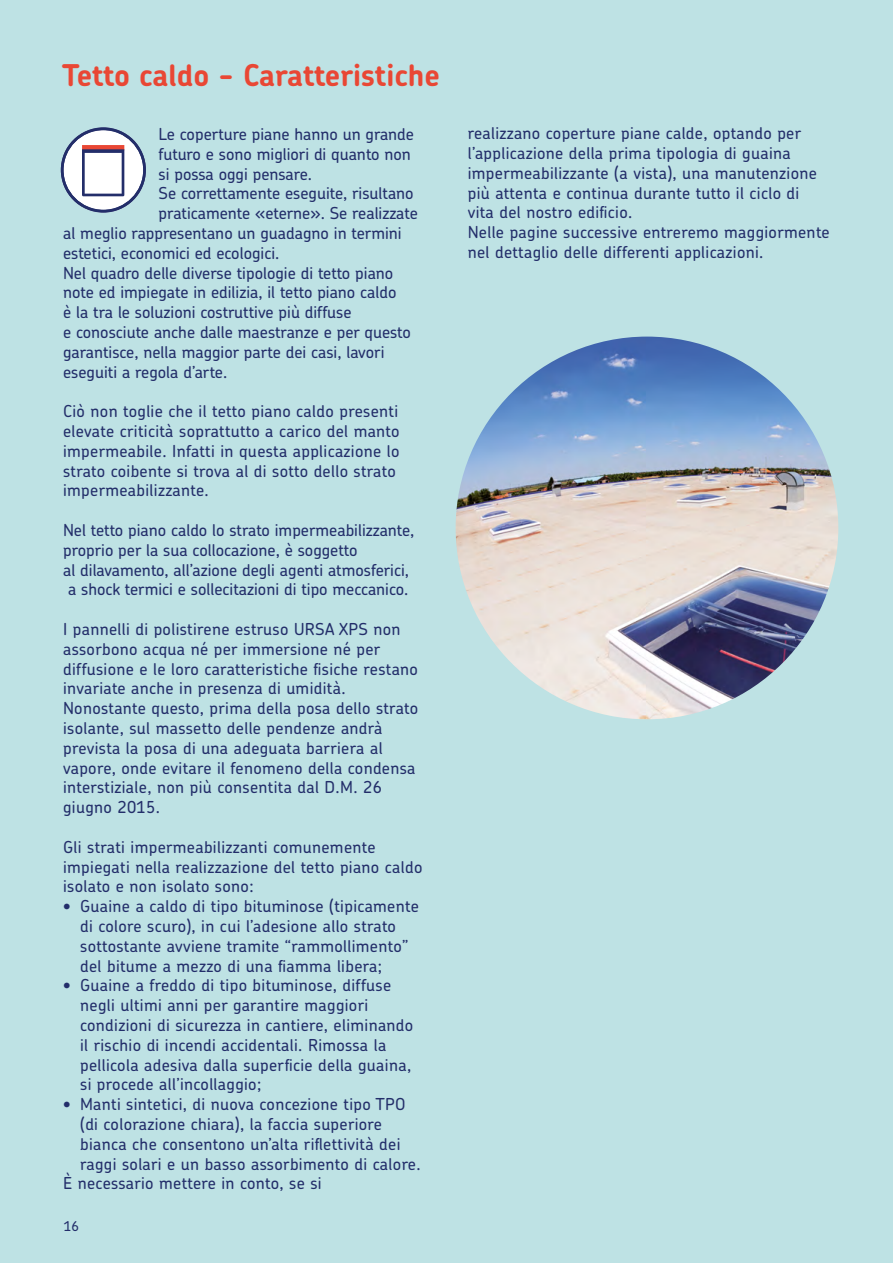
<style>
.page{position:relative;width:893px;height:1263px;background:#bee2e4}
.page>*{position:absolute;margin:0;border:0;box-sizing:border-box;transform-origin:0 0}
.t1{font:700 30px "Chevin Pro";letter-spacing:-.005em;color:#e94734}
.t2{font:500 16.5px/19.8px "Chevin Std";letter-spacing:.02em;color:#232e6a}
.t3{font:500 16.5px/19.8px "Chevin Std";color:#232e6a}
.t4{font:500 13.5px "Chevin Std";color:#232e6a}
</style>
<div class="page">
<img style="left:456px;top:337px;width:382px;height:382px;border-radius:191px">
<svg style="left:61px;top:127px;width:85px;height:86px"></svg>
<h1 class="t1" style="left:62px;top:55px;width:380px">Tetto caldo - Caratteristiche</h1>
<p class="t3" style="left:159px;top:124px;width:257px">Le coperture piane hanno un grande</p>
<p class="t3" style="left:159px;top:143px;width:254px">futuro e sono migliori di quanto non</p>
<p class="t3" style="left:159px;top:163px;width:155px">si possa oggi pensare.</p>
<p class="t3" style="left:159px;top:183px;width:257px">Se correttamente eseguite, risultano</p>
<p class="t3" style="left:159px;top:203px;width:261px">praticamente «eterne». Se realizzate</p>
<p class="t3" style="left:63px;top:223px;width:340px">al meglio rappresentano un guadagno in termini</p>
<p class="t3" style="left:63px;top:242px;width:218px">estetici, economici ed ecologici.</p>
<p class="t3" style="left:63px;top:262px;width:332px">Nel quadro delle diverse tipologie di tetto piano</p>
<p class="t3" style="left:63px;top:282px;width:335px">note ed impiegate in edilizia, il tetto piano caldo</p>
<p class="t3" style="left:63px;top:302px;width:290px">è la tra le soluzioni costruttive più diffuse</p>
<p class="t3" style="left:63px;top:322px;width:349px">e conosciute anche dalle maestranze e per questo</p>
<p class="t3" style="left:63px;top:341px;width:323px">garantisce, nella maggior parte dei casi, lavori</p>
<p class="t3" style="left:63px;top:361px;width:166px">eseguiti a regola d’arte.</p>
<p class="t2" style="left:63px;top:401px;width:338px">Ciò non toglie che il tetto piano caldo presenti elevate criticità soprattutto a carico del manto impermeabile. Infatti in questa applicazione lo strato coibente si trova al di sotto dello strato impermeabilizzante.</p>
<p class="t3" style="left:63px;top:520px;width:353px">Nel tetto piano caldo lo strato impermeabilizzante, proprio per la sua collocazione, è soggetto<br>al dilavamento, all’azione degli agenti atmosferici, a shock termici e sollecitazioni di tipo meccanico.</p>
<p class="t2" style="left:63px;top:619px;width:357px">I pannelli di polistirene estruso URSA XPS non assorbono acqua né per immersione né per diffusione e le loro caratteristiche fisiche restano invariate anche in presenza di umidità.<br>Nonostante questo, prima della posa dello strato isolante, sul massetto delle pendenze andrà prevista la posa di una adeguata barriera al vapore, onde evitare il fenomeno della condensa interstiziale, non più consentita dal D.M. 26 giugno 2015.</p>
<p class="t2" style="left:63px;top:836px;width:361px">Gli strati impermeabilizzanti comunemente impiegati nella realizzazione del tetto piano caldo isolato e non isolato sono:</p>
<p class="t2" style="left:80px;top:896px;width:340px;text-indent:-17px">• Guaine a caldo di tipo bituminose (tipicamente di colore scuro), in cui l’adesione allo strato sottostante avviene tramite “rammollimento” del bitume a mezzo di una fiamma libera;</p>
<p class="t2" style="left:80px;top:975px;width:335px;text-indent:-17px">• Guaine a freddo di tipo bituminose, diffuse negli ultimi anni per garantire maggiori condizioni di sicurezza in cantiere, eliminando il rischio di incendi accidentali. Rimossa la pellicola adesiva dalla superficie della guaina, si procede all’incollaggio;</p>
<p class="t2" style="left:63px;top:1094px;width:344px">• Manti sintetici, di nuova concezione tipo TPO</p>
<p class="t2" style="left:80px;top:1114px;width:303px">(di colorazione chiara), la faccia superiore</p>
<p class="t2" style="left:80px;top:1133px;width:322px">bianca che consentono un’alta riflettività dei</p>
<p class="t2" style="left:80px;top:1153px;width:342px">raggi solari e un basso assorbimento di calore.</p>
<p class="t2" style="left:63px;top:1173px;width:260px">È necessario mettere in conto, se si</p>
<p class="t4" style="left:64px;top:1217px;width:17px">16</p>
<p class="t2" style="left:468px;top:123px;width:363px">realizzano coperture piane calde, optando per l’applicazione della prima tipologia di guaina impermeabilizzante (a vista), una manutenzione più attenta e continua durante tutto il ciclo di<br>vita del nostro edificio.<br>Nelle pagine successive entreremo maggiormente nel dettaglio delle differenti applicazioni.</p>
</div>
